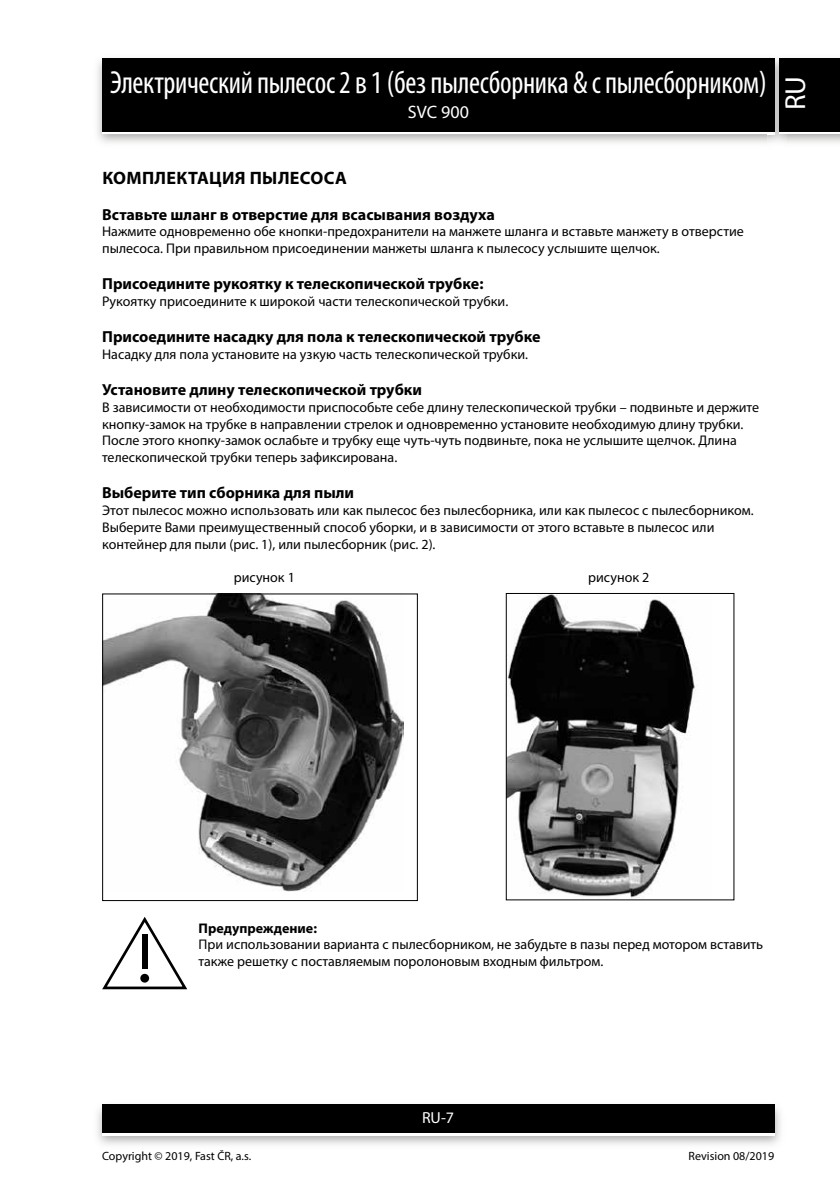
<style>
.page{position:relative;width:840px;height:1191px;background:#fff}
.page>*{position:absolute;margin:0;border:0;box-sizing:border-box;transform-origin:0 0}
.t1{font:condensed 32px "Myriad Pro";letter-spacing:-.01em;color:#fff;scale:.94 1}
.t2{font:29px "Myriad Pro";color:#fff}
.t3{font:700 18px "Myriad Pro";letter-spacing:.02em;color:#000}
.t4{font:18px "Myriad Pro";color:#fff}
.t5{font:700 16px "Myriad Pro";color:#000}
.t6{font:16px "Myriad Pro";color:#fff}
.t7{font:14px/16.8px "Myriad Pro";color:#000}
.t8{font:700 14px "Myriad Pro";color:#000}
.t9{font:12px "Myriad Pro";color:#000}
</style>
<div class="page">
<div style="left:102px;top:61px;width:672px;height:73px;background:linear-gradient(to right,#000,#000)"></div>
<div style="left:102px;top:58px;width:672px;height:73px;background:#000"></div>
<img style="left:97px;top:1104px;width:684px;height:41px">
<div style="left:102px;top:1107px;width:672px;height:28px;background:linear-gradient(to right,#fff,#fff)"></div>
<div style="left:102px;top:1104px;width:672px;height:28px;background:#000"></div>
<img style="left:767px;top:56px;width:18px;height:89px">
<svg style="left:767px;top:131px;width:7px;height:3px"></svg>
<img style="left:767px;top:58px;width:7px;height:3px">
<img style="left:767px;top:61px;width:7px;height:70px">
<div style="left:778px;top:61px;width:61px;height:73px;background:linear-gradient(to right,#000,#000)"></div>
<div style="left:778px;top:58px;width:61px;height:73px;background:#000"></div>
<img style="left:104px;top:595px;width:299px;height:296px">
<div style="left:102px;top:593px;width:315px;height:308px;border:1px solid #000"></div>
<img style="left:507px;top:595px;width:188px;height:303px">
<div style="left:505px;top:593px;width:229px;height:307px;border:1px solid #000"></div>
<svg style="left:102px;top:917px;width:85px;height:72px"></svg>
<div style="left:142px;top:934px;width:5px;height:35px;background:#000"></div>
<svg style="left:140px;top:973px;width:9px;height:9px"></svg>
<h1 class="t1" style="left:110px;top:63px;width:699px">Электрический пылесос 2 в 1 (без пылесборника &amp; с пылесборником)</h1>
<p class="t4" style="left:408px;top:101px;width:62px">SVC 900</p>
<h2 class="t2" style="left:777px;top:110px;width:36px;rotate:-90deg">RU</h2>
<p class="t3" style="left:102px;top:166px;width:246px">КОМПЛЕКТАЦИЯ ПЫЛЕСОСА</p>
<p class="t5" style="left:102px;top:204px;width:394px">Вставьте шланг в отверстие для всасывания воздуха</p>
<p class="t7" style="left:102px;top:223px;width:642px">Нажмите одновременно обе кнопки-предохранители на манжете шланга и вставьте манжету в отверстие пылесоса. При правильном присоединении манжеты шланга к пылесосу услышите щелчок.</p>
<p class="t5" style="left:102px;top:273px;width:382px">Присоедините рукоятку к телескопической трубке:</p>
<p class="t7" style="left:102px;top:293px;width:407px">Рукоятку присоедините к широкой части телескопической трубки.</p>
<p class="t5" style="left:102px;top:326px;width:439px">Присоедините насадку для пола к телескопической трубке</p>
<p class="t7" style="left:102px;top:345px;width:427px">Насадку для пола установите на узкую часть телескопической трубки.</p>
<p class="t5" style="left:102px;top:379px;width:321px">Установите длину телескопической трубки</p>
<p class="t7" style="left:102px;top:398px;width:658px">В зависимости от необходимости приспособьте себе длину телескопической трубки – подвиньте и держите кнопку-замок на трубке в направлении стрелок и одновременно установите необходимую длину трубки.<br>После этого кнопку-замок ослабьте и трубку еще чуть-чуть подвиньте, пока не услышите щелчок. Длина телескопической трубки теперь зафиксирована.</p>
<p class="t5" style="left:102px;top:482px;width:253px">Выберите тип сборника для пыли</p>
<p class="t7" style="left:102px;top:501px;width:652px">Этот пылесос можно использовать или как пылесос без пылесборника, или как пылесос с пылесборником.<br>Выберите Вами преимущественный способ уборки, и в зависимости от этого вставьте в пылесос или контейнер для пыли (рис. 1), или пылесборник (рис. 2).</p>
<p class="t7" style="left:234px;top:569px;width:62px">рисунок 1</p>
<p class="t7" style="left:588px;top:569px;width:62px">рисунок 2</p>
<p class="t8" style="left:198px;top:918px;width:120px">Предупреждение:</p>
<p class="t7" style="left:198px;top:936px;width:566px">При использовании варианта с пылесборником, не забудьте в пазы перед мотором вставить также решетку с поставляемым поролоновым входным фильтром.</p>
<p class="t6" style="left:422px;top:1108px;width:34px">RU-7</p>
<p class="t9" style="left:102px;top:1148px;width:150px">Copyright © 2019, Fast ČR, a.s.</p>
<p class="t9" style="left:688px;top:1148px;width:87px">Revision 08/2019</p>
</div>
